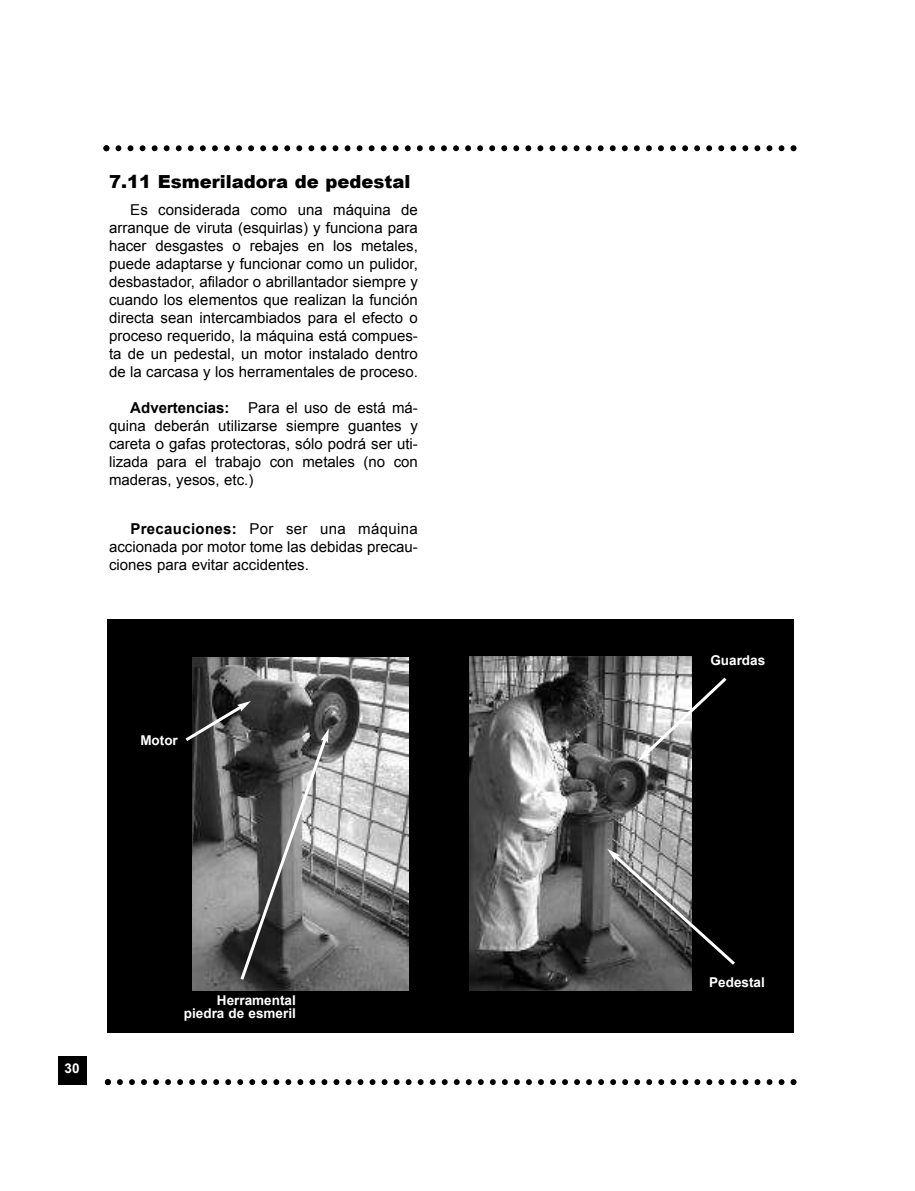
<style>
.page{position:relative;width:915px;height:1191px;background:#fff}
.page>*{position:absolute;margin:0;border:0;box-sizing:border-box;transform-origin:0 0}
.t1{font:900 18px "Arial";color:#000}
.t2{font:15px/18px "Arial";color:#000;text-align:justify}
.t3{font:700 13.5px/13.5px "Arial";color:#fff;text-align:right}
.s1{font-weight:700}
</style>
<div class="page">
<div style="left:58px;top:1056px;width:29px;height:28px;background:#000"></div>
<svg style="left:103px;top:145px;width:693px;height:6px"></svg>
<svg style="left:105px;top:1079px;width:691px;height:6px"></svg>
<div style="left:107px;top:619px;width:686px;height:413px;background:#000"></div>
<img style="left:192px;top:657px;width:216px;height:333px">
<svg style="left:185px;top:701px;width:144px;height:282px"></svg>
<img style="left:469px;top:656px;width:222px;height:334px">
<svg style="left:607px;top:848px;width:128px;height:120px"></svg>
<svg style="left:637px;top:674px;width:90px;height:87px"></svg>
<p class="t1" style="left:109px;top:168px;width:303px">7.11 esmeriladora de pedestal</p>
<p class="t2" style="left:109px;top:201px;width:310px;text-indent:21px">Es considerada como una máquina de arranque de viruta (esquirlas) y funciona para hacer desgastes o rebajes en los metales, puede adaptarse y funcionar como un pulidor, desbastador, afilador o abrillantador siempre y cuando los elementos que realizan la función directa sean intercambiados para el efecto o proceso requerido, la máquina está compues&shy;ta de un pedestal, un motor instalado dentro de la carcasa y los herramentales de proceso.</p>
<p class="t2" style="left:109px;top:399px;width:310px;text-indent:21px"><span class="s1">Advertencias:</span> Para el uso de está má&shy;quina deberán utilizarse siempre guantes y careta o gafas protectoras, sólo podrá ser uti&shy;lizada para el trabajo con metales (no con maderas, yesos, etc.)</p>
<p class="t2" style="left:109px;top:520px;width:310px;text-indent:21px"><span class="s1">Precauciones:</span> Por ser una máquina accionada por motor tome las debidas precau&shy;ciones para evitar accidentes.</p>
<p class="t3" style="left:140px;top:733px;width:39px">Motor</p>
<p class="t3" style="left:65px;top:1062px;width:17px">30</p>
<p class="t3" style="left:184px;top:993px;width:113px">Herramental piedra de esmeril</p>
<p class="t3" style="left:710px;top:653px;width:56px">Guardas</p>
<p class="t3" style="left:709px;top:975px;width:57px">Pedestal</p>
</div>
